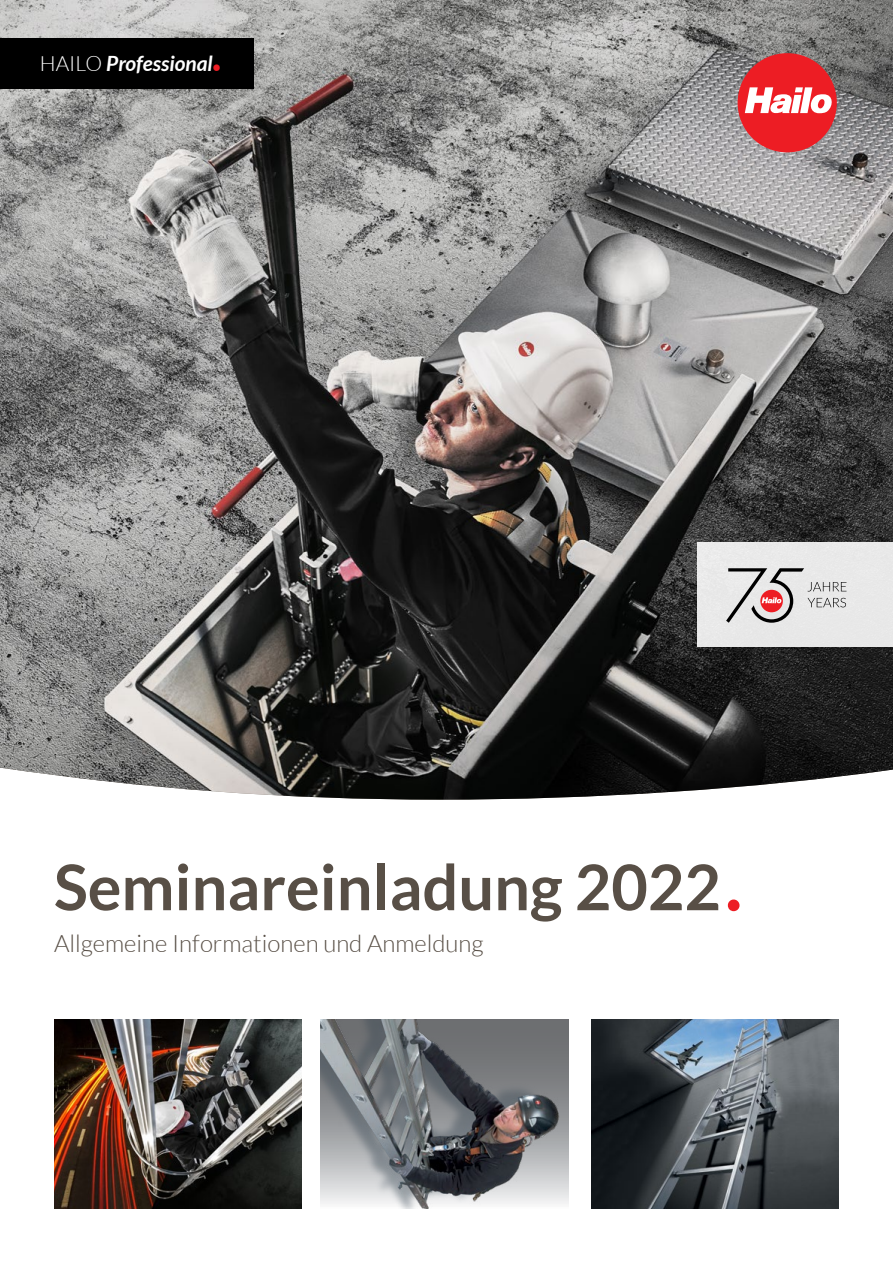
<style>
.page{position:relative;width:893px;height:1263px;background:#fff}
.page>*{position:absolute;margin:0;border:0;box-sizing:border-box;transform-origin:0 0}
.t1{font:700 63px "Lato";color:#584f46}
.t2{font:300 24px "Lato";color:#584f46}
.t3{font:italic 700 21px "Lato";color:#fff}
.s1{font-weight:300;font-style:normal}
.s2{font-size:42px;color:#ed1d24}
.s3{font-weight:300;font-size:126px;color:#ed1d24}
</style>
<div class="page">
<img style="left:0;top:0;width:893px;height:800px">
<div style="left:0;top:38px;width:254px;height:50px;background:#000"></div>
<img style="left:54px;top:1020px;width:247px;height:189px">
<img style="left:321px;top:1020px;width:247px;height:189px">
<img style="left:591px;top:1020px;width:248px;height:189px">
<div style="left:698px;top:542px;width:195px;height:104px;background:#e9e9e9"></div>
<svg style="left:726px;top:568px;width:120px;height:55px"></svg>
<div style="left:738px;top:53px;width:99px;height:99px;background:#ed1d24;border-radius:50%"></div>
<svg style="left:745px;top:87px;width:87px;height:26px"></svg>
<p class="t3" style="left:40px;top:51px;width:184px"><span class="s1">HAILO</span> Professional<span class="s2">.</span></p>
<h1 class="t1" style="left:54px;top:851px;width:694px">Seminareinladung 2022<span class="s3">.</span></h1>
<p class="t2" style="left:54px;top:930px;width:431px">Allgemeine Informationen und Anmeldung</p>
</div>
